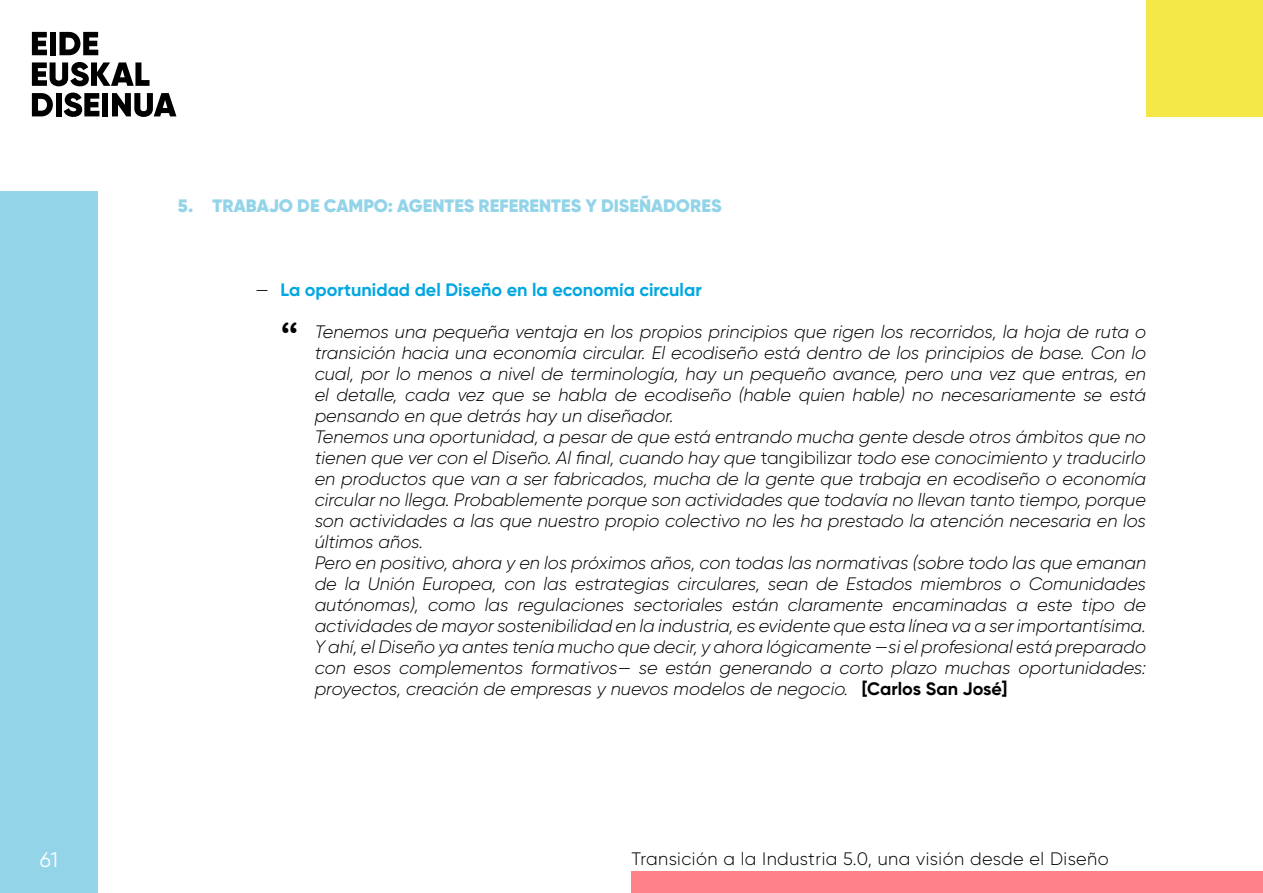
<style>
.page{position:relative;width:1263px;height:893px;background:#fff}
.page>*{position:absolute;margin:0;border:0;box-sizing:border-box;transform-origin:0 0}
.t1{font:21px "Gilroy";color:#fff}
.t2{font:italic 300 18px/21px "Gilroy";color:#000}
.t3{font:300 18px "Gilroy";letter-spacing:.025em;color:#000}
.t4{font:900 18px "Gilroy";color:#93d4e9}
.t5{font:700 18px "Gilroy";color:#00a7e1}
.s1{font-weight:300;color:#000}
.s2{font-family:"Arial Rounded MT Bold";font-weight:400;font-style:normal;font-size:37.5px}
.s3{font-style:normal}
.s4{font-weight:700;font-style:normal}
</style>
<div class="page">
<div style="left:0;top:191px;width:98px;height:702px;background:#93d4e9"></div>
<div style="left:631px;top:872px;width:632px;height:21px;background:#ff8289"></div>
<div style="left:1146px;top:0;width:117px;height:117px;background:#f4e849"></div>
<svg style="left:32px;top:32px;width:15px;height:23px"></svg>
<div style="left:50px;top:32px;width:6px;height:23px;background:#000"></div>
<svg style="left:59px;top:32px;width:39px;height:23px"></svg>
<svg style="left:32px;top:62px;width:118px;height:24px"></svg>
<svg style="left:32px;top:93px;width:21px;height:23px"></svg>
<div style="left:56px;top:93px;width:6px;height:23px;background:#000"></div>
<svg style="left:64px;top:93px;width:35px;height:24px"></svg>
<div style="left:102px;top:93px;width:6px;height:23px;background:#000"></div>
<svg style="left:112px;top:93px;width:64px;height:24px"></svg>
<p class="t4" style="left:178px;top:194px;width:545px">5. TRABAJO DE CAMPO: AGENTES REFERENTES Y DISEÑADORES</p>
<p class="t5" style="left:255px;top:278px;width:448px"><span class="s1">—</span> La oportunidad del Diseño en la economía circular</p>
<p class="t2" style="left:315px;top:321px;width:833px;text-indent:-34px"><span class="s2">“</span> Tenemos una pequeña ventaja en los propios principios que rigen los recorridos, la hoja de ruta o transición hacia una economía circular. El ecodiseño está dentro de los principios de base. Con lo cual, por lo menos a nivel de terminología, hay un pequeño avance, pero una vez que entras, en el detalle, cada vez que se habla de ecodiseño (hable quien hable) no necesariamente se está pensando en que detrás hay un diseñador.<br>Tenemos una oportunidad, a pesar de que está entrando mucha gente desde otros ámbitos que no tienen que ver con el Diseño. Al final, cuando hay que <span class="s3">tangibilizar</span> todo ese conocimiento y traducirlo en productos que van a ser fabricados, mucha de la gente que trabaja en ecodiseño o economía circular no llega. Probablemente porque son actividades que todavía no llevan tanto tiempo, porque son actividades a las que nuestro propio colectivo no les ha prestado la atención necesaria en los últimos años.<br>Pero en positivo, ahora y en los próximos años, con todas las normativas (sobre todo las que emanan de la Unión Europea, con las estrategias circulares, sean de Estados miembros o Comunidades autónomas), como las regulaciones sectoriales están claramente encaminadas a este tipo de actividades de mayor sostenibilidad en la industria, es evidente que esta línea va a ser importantísima.<br>Y ahí, el Diseño ya antes tenía mucho que decir, y ahora lógicamente —si el profesional está preparado con esos complementos formativos— se están generando a corto plazo muchas oportunidades: proyectos, creación de empresas y nuevos modelos de negocio. <span class="s4">[Carlos San José]</span></p>
<p class="t1" style="left:40px;top:847px;width:20px">61</p>
<p class="t3" style="left:631px;top:848px;width:479px">Transición a la Industria 5.0, una visión desde el Diseño</p>
</div>
